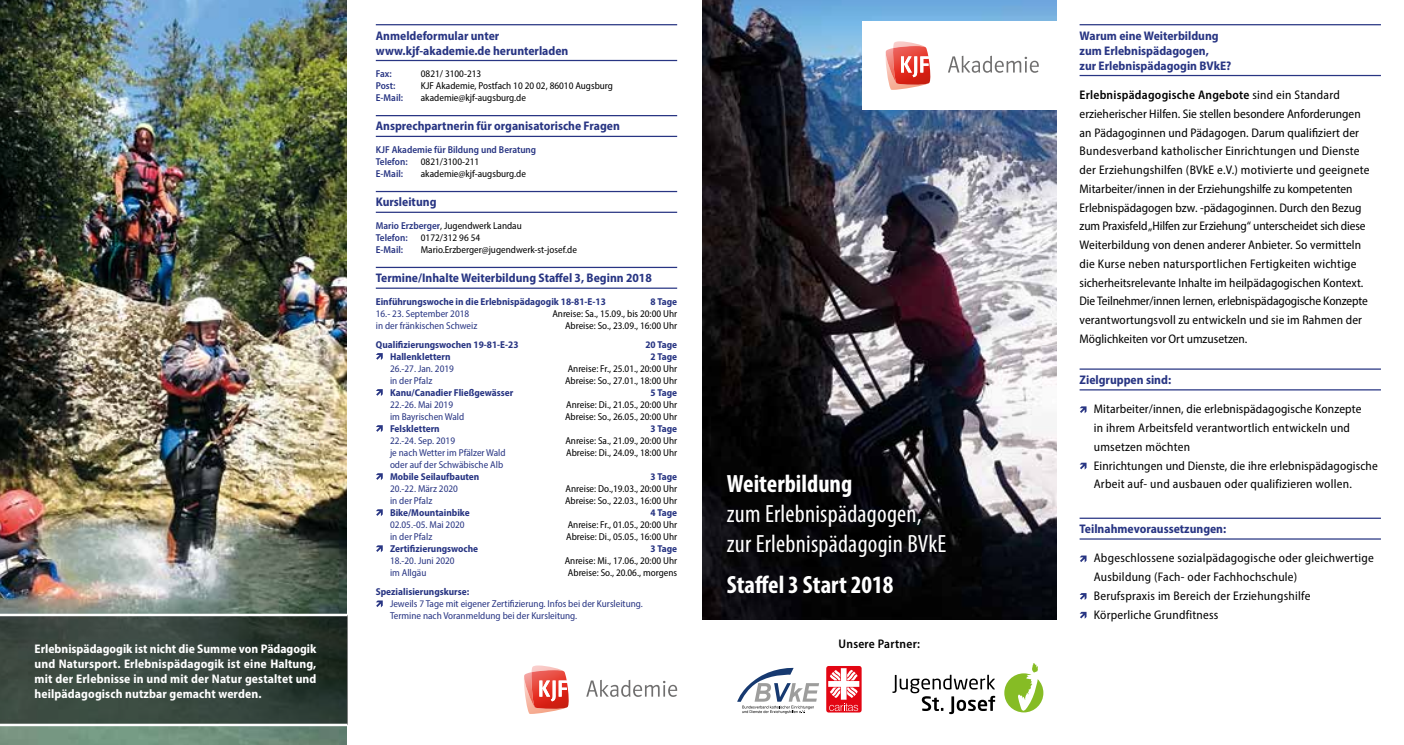
<style>
.page{position:relative;width:1404px;height:745px;background:#fff}
.page>*{position:absolute;margin:0;border:0;box-sizing:border-box;transform-origin:0 0}
.t1{font:condensed 25px/30px "Myriad Pro";letter-spacing:.01em;color:#fff}
.t2{font:700 condensed 25px "Myriad Pro";color:#fff}
.t3{font:semi-condensed 12.5px/18.8px "Myriad Pro";letter-spacing:.01em;color:#000}
.t4{font:700 semi-condensed 12.5px/15px "Myriad Pro";color:#283583}
.t5{font:700 semi-condensed 12.5px/15px "Myriad Pro";letter-spacing:.01em;color:#fff;text-align:justify}
.t6{font:600 semi-condensed 12.5px "Myriad Pro";letter-spacing:.02em;color:#000}
.t7{font:semi-condensed 10px "Myriad Pro";color:#000}
.t8{font:semi-condensed 10px/12px "Myriad Pro";color:#283583}
.t9{font:700 semi-condensed 10px "Myriad Pro";color:#283583}
.t10{font:600 semi-condensed 10px/12px "Myriad Pro";color:#283583}
.s1{font-weight:400;color:#000}
.s2{font-weight:600}
</style>
<div class="page">
<img style="left:0;top:0;width:347px;height:744px">
<img style="left:702px;top:0;width:354px;height:619px">
<hr style="left:376px;top:24px;width:301px;height:1px;background:#283583">
<hr style="left:376px;top:60px;width:301px;height:1px;background:#283583">
<hr style="left:376px;top:115px;width:301px;height:1px;background:#283583">
<hr style="left:376px;top:136px;width:301px;height:1px;background:#283583">
<hr style="left:376px;top:191px;width:301px;height:1px;background:#283583">
<hr style="left:376px;top:211px;width:301px;height:2px;background:#283583">
<hr style="left:376px;top:266px;width:301px;height:2px;background:#283583">
<hr style="left:376px;top:287px;width:301px;height:1px;background:#283583">
<svg style="left:376px;top:353px;width:7px;height:7px"></svg>
<svg style="left:376px;top:389px;width:7px;height:7px"></svg>
<svg style="left:376px;top:425px;width:7px;height:7px"></svg>
<svg style="left:376px;top:473px;width:7px;height:7px"></svg>
<svg style="left:376px;top:509px;width:7px;height:7px"></svg>
<svg style="left:376px;top:545px;width:7px;height:7px"></svg>
<svg style="left:376px;top:600px;width:7px;height:7px"></svg>
<div style="left:861px;top:21px;width:195px;height:89px;background:#fff"></div>
<hr style="left:1079px;top:24px;width:301px;height:1px;background:#283583">
<hr style="left:1079px;top:75px;width:301px;height:1px;background:#283583">
<hr style="left:1079px;top:368px;width:301px;height:1px;background:#283583">
<hr style="left:1079px;top:389px;width:301px;height:1px;background:#283583">
<hr style="left:1079px;top:517px;width:301px;height:1px;background:#283583">
<hr style="left:1079px;top:538px;width:301px;height:1px;background:#283583">
<svg style="left:1079px;top:406px;width:7px;height:7px"></svg>
<svg style="left:1079px;top:462px;width:7px;height:7px"></svg>
<svg style="left:1079px;top:555px;width:7px;height:7px"></svg>
<svg style="left:1079px;top:593px;width:7px;height:6px"></svg>
<svg style="left:1079px;top:611px;width:7px;height:7px"></svg>
<svg style="left:737px;top:667px;width:82px;height:46px"></svg>
<svg style="left:826px;top:665px;width:35px;height:47px"></svg>
<svg style="left:828px;top:667px;width:31px;height:43px"></svg>
<svg style="left:892px;top:674px;width:103px;height:39px"></svg>
<svg style="left:1004px;top:663px;width:39px;height:49px"></svg>
<svg style="left:885px;top:41px;width:46px;height:49px"></svg>
<svg style="left:948px;top:56px;width:90px;height:17px"></svg>
<svg style="left:524px;top:665px;width:45px;height:49px"></svg>
<svg style="left:586px;top:679px;width:91px;height:17px"></svg>
<svg style="left:0;top:615px;width:347px;height:108px;background:#37453d"></svg>
<hr style="left:0;top:613px;width:347px;height:2px;background:#fff">
<hr style="left:0;top:723px;width:347px;height:2px;background:#fff">
<p class="t5" style="left:35px;top:640px;width:283px">Erlebnispädagogik ist nicht die Summe von Pädagogik und Natursport. Erlebnispädagogik ist eine Haltung, mit der Erlebnisse in und mit der Natur gestaltet und heilpädagogisch nutzbar gemacht werden.</p>
<p class="t4" style="left:376px;top:27px;width:194px">Anmeldeformular unter www.kjf-akademie.de herunterladen</p>
<p class="t10" style="left:376px;top:68px;width:17px">Fax:</p>
<p class="t7" style="left:421px;top:68px;width:62px">0821/ 3100-213</p>
<p class="t10" style="left:376px;top:80px;width:21px">Post:</p>
<p class="t7" style="left:421px;top:80px;width:194px">KJF Akademie, Postfach 10 20 02, 86010 Augsburg</p>
<p class="t10" style="left:376px;top:92px;width:29px">E-Mail:</p>
<p class="t7" style="left:421px;top:92px;width:107px">akademie@kjf-augsburg.de</p>
<p class="t4" style="left:376px;top:118px;width:245px">Ansprechpartnerin für organisatorische Fragen</p>
<p class="t10" style="left:376px;top:143px;width:162px">KJF Akademie für Bildung und Beratung<br>Telefon:</p>
<p class="t7" style="left:421px;top:155px;width:60px">0821/3100-211</p>
<p class="t10" style="left:376px;top:167px;width:29px">E-Mail:</p>
<p class="t7" style="left:421px;top:167px;width:107px">akademie@kjf-augsburg.de</p>
<p class="t4" style="left:376px;top:194px;width:62px">Kursleitung</p>
<p class="t10" style="left:376px;top:219px;width:147px">Mario Erzberger<span class="s1">, Jugendwerk Landau<br></span>Telefon:</p>
<p class="t7" style="left:421px;top:231px;width:61px">0172/312 96 54</p>
<p class="t10" style="left:376px;top:243px;width:29px">E-Mail:</p>
<p class="t7" style="left:421px;top:243px;width:158px">Mario.Erzberger@jugendwerk-st-josef.de</p>
<p class="t4" style="left:376px;top:270px;width:277px">Termine/Inhalte Weiterbildung Staffel 3, Beginn 2018</p>
<p class="t9" style="left:376px;top:295px;width:231px">Einführungswoche in die Erlebnispädagogik 18-81-E-13</p>
<p class="t9" style="left:650px;top:295px;width:28px">8 Tage</p>
<p class="t8" style="left:376px;top:307px;width:95px">16.- 23. September 2018</p>
<p class="t7" style="left:552px;top:307px;width:126px">Anreise: Sa., 15.09., bis 20:00 Uhr</p>
<p class="t8" style="left:376px;top:319px;width:103px">in der fränkischen Schweiz</p>
<p class="t7" style="left:565px;top:319px;width:114px">Abreise: So., 23.09., 16:00 Uhr</p>
<p class="t9" style="left:376px;top:338px;width:144px">Qualifizierungswochen 19-81-E-23</p>
<p class="t9" style="left:645px;top:338px;width:33px">20 Tage</p>
<p class="t9" style="left:390px;top:350px;width:62px">Hallenklettern</p>
<p class="t9" style="left:650px;top:350px;width:28px">2 Tage</p>
<p class="t8" style="left:390px;top:362px;width:65px">26.-27. Jan. 2019</p>
<p class="t7" style="left:567px;top:362px;width:111px">Anreise: Fr., 25.01., 20:00 Uhr</p>
<p class="t8" style="left:390px;top:374px;width:44px">in der Pfalz</p>
<p class="t7" style="left:565px;top:374px;width:114px">Abreise: So., 27.01., 18:00 Uhr</p>
<p class="t9" style="left:390px;top:386px;width:125px">Kanu/Canadier Fließgewässer</p>
<p class="t9" style="left:650px;top:386px;width:28px">5 Tage</p>
<p class="t8" style="left:390px;top:398px;width:65px">22.-26. Mai 2019</p>
<p class="t7" style="left:566px;top:398px;width:112px">Anreise: Di., 21.05., 20:00 Uhr</p>
<p class="t8" style="left:390px;top:410px;width:76px">im Bayrischen Wald</p>
<p class="t7" style="left:565px;top:410px;width:114px">Abreise: So., 26.05., 20:00 Uhr</p>
<p class="t9" style="left:390px;top:422px;width:51px">Felsklettern</p>
<p class="t9" style="left:650px;top:422px;width:28px">3 Tage</p>
<p class="t8" style="left:390px;top:434px;width:67px">22.-24. Sep. 2019</p>
<p class="t7" style="left:565px;top:434px;width:113px">Anreise: Sa., 21.09., 20:00 Uhr</p>
<p class="t8" style="left:390px;top:446px;width:117px">je nach Wetter im Pfälzer Wald</p>
<p class="t7" style="left:566px;top:446px;width:112px">Abreise: Di., 24.09., 18:00 Uhr</p>
<p class="t8" style="left:390px;top:458px;width:115px">oder auf der Schwäbische Alb</p>
<p class="t9" style="left:390px;top:470px;width:91px">Mobile Seilaufbauten</p>
<p class="t9" style="left:650px;top:470px;width:28px">3 Tage</p>
<p class="t8" style="left:390px;top:482px;width:69px">20.-22. März 2020</p>
<p class="t7" style="left:565px;top:482px;width:113px">Anreise: Do.,19.03., 20:00 Uhr</p>
<p class="t8" style="left:390px;top:494px;width:44px">in der Pfalz</p>
<p class="t7" style="left:565px;top:494px;width:114px">Abreise: So., 22.03., 16:00 Uhr</p>
<p class="t9" style="left:390px;top:506px;width:81px">Bike/Mountainbike</p>
<p class="t9" style="left:650px;top:506px;width:28px">4 Tage</p>
<p class="t8" style="left:390px;top:518px;width:76px">02.05.-05. Mai 2020</p>
<p class="t7" style="left:567px;top:518px;width:111px">Anreise: Fr., 01.05., 20:00 Uhr</p>
<p class="t8" style="left:390px;top:530px;width:44px">in der Pfalz</p>
<p class="t7" style="left:566px;top:530px;width:112px">Abreise: Di., 05.05., 16:00 Uhr</p>
<p class="t9" style="left:390px;top:542px;width:90px">Zertifizierungswoche</p>
<p class="t9" style="left:650px;top:542px;width:28px">3 Tage</p>
<p class="t8" style="left:390px;top:554px;width:66px">18.-20. Juni 2020</p>
<p class="t7" style="left:564px;top:554px;width:114px">Anreise: Mi., 17.06., 20:00 Uhr</p>
<p class="t8" style="left:390px;top:566px;width:38px">im Allgäu</p>
<p class="t7" style="left:568px;top:566px;width:111px">Abreise: So., 20.06., morgens</p>
<p class="t9" style="left:376px;top:585px;width:95px">Spezialisierungskurse:</p>
<p class="t8" style="left:390px;top:597px;width:254px">Jeweils 7 Tage mit eigener Zertifizierung. Infos bei der Kursleitung.<br>Termine nach Voranmeldung bei der Kursleitung.</p>
<h1 class="t2" style="left:726px;top:468px;width:127px">Weiterbildung</h1>
<h1 class="t1" style="left:726px;top:498px;width:221px">zum Erlebnispädagogen, zur Erlebnispädagogin BVkE</h1>
<h1 class="t2" style="left:726px;top:568px;width:168px">Staffel 3 Start 2018</h1>
<p class="t6" style="left:838px;top:635px;width:83px">Unsere Partner:</p>
<p class="t4" style="left:1079px;top:27px;width:153px">Warum eine Weiterbildung zum Erlebnispädagogen,<br>zur Erlebnispädagogin BVkE?</p>
<p class="t3" style="left:1079px;top:85px;width:291px"><span class="s2">Erlebnispädagogische Angebote</span> sind ein Standard erzieherischer Hilfen. Sie stellen besondere Anforderungen an Pädagoginnen und Pädagogen. Darum qualifiziert der Bundesverband katholischer Einrichtungen und Dienste der Erziehungshilfen (BVkE e.V.) motivierte und geeignete Mitarbeiter/innen in der Erziehungshilfe zu kompetenten Erlebnispädagogen bzw. -pädagoginnen. Durch den Bezug zum Praxisfeld „Hilfen zur Erziehung“ unterscheidet sich diese Weiterbildung von denen anderer Anbieter. So vermitteln die Kurse neben natursportlichen Fertigkeiten wichtige sicherheitsrelevante Inhalte im heilpädagogischen Kontext.<br>Die Teilnehmer/innen lernen, erlebnispädagogische Konzepte verantwortungsvoll zu entwickeln und sie im Rahmen der Möglichkeiten vor Ort umzusetzen.</p>
<p class="t4" style="left:1079px;top:371px;width:93px">Zielgruppen sind:</p>
<p class="t3" style="left:1093px;top:399px;width:285px">Mitarbeiter/innen, die erlebnispädagogische Konzepte<br>in ihrem Arbeitsfeld verantwortlich entwickeln und umsetzen möchten<br>Einrichtungen und Dienste, die ihre erlebnispädagogische Arbeit auf- und ausbauen oder qualifizieren wollen.</p>
<p class="t4" style="left:1079px;top:520px;width:148px">Teilnahmevoraussetzungen:</p>
<p class="t3" style="left:1093px;top:548px;width:281px">Abgeschlossene sozialpädagogische oder gleichwertige Ausbildung (Fach- oder Fachhochschule)<br>Berufspraxis im Bereich der Erziehungshilfe<br>Körperliche Grundfitness</p>
</div>
